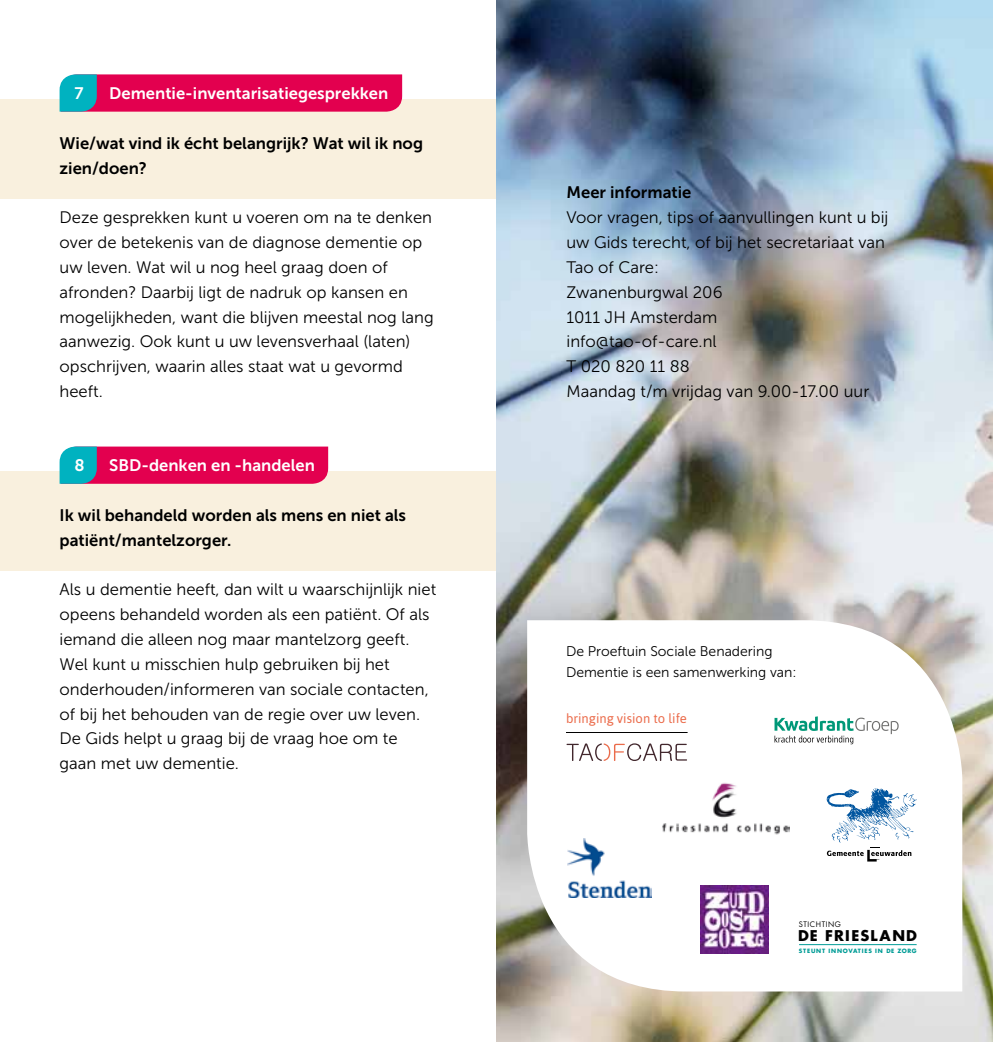
<style>
.page{position:relative;width:993px;height:1042px;background:#fff}
.page>*{position:absolute;margin:0;border:0;box-sizing:border-box;transform-origin:0 0}
.t1{font:16.62px/24.8px "Museo Sans 300";color:#000}
.t2{font:16.62px/24.8px "Museo Sans 700";color:#000}
.t3{font:16.62px "Museo Sans 700";color:#fff}
.t4{font:700 14.35px "Futura LT";letter-spacing:.08em;color:#000}
.t5{font:14px/21px "Museo Sans 300";color:#000}
.t6{font:12.95px "Asap";color:#eb6b4a}
.t7{font:7.35px "Futura LT";letter-spacing:.08em;color:#000}
.t8{font:700 5.77px "Futura LT";letter-spacing:.14em;color:#009c96}
</style>
<div class="page">
<div style="left:0;top:471px;width:501px;height:99px;background:#f9f0de"></div>
<div style="left:0;top:99px;width:501px;height:99px;background:#f9f0de"></div>
<svg style="left:60px;top:74px;width:342px;height:38px;background:#cc185e"></svg>
<svg style="left:60px;top:446px;width:268px;height:38px;background:#c61d62"></svg>
<img style="left:496px;top:0;width:496px;height:1042px">
<svg style="left:527px;top:620px;width:434px;height:371px"></svg>
<svg style="left:566px;top:743px;width:120px;height:18px"></svg>
<hr style="left:566px;top:732px;width:121px;height:1px;background:#000">
<svg style="left:826px;top:788px;width:90px;height:73px"></svg>
<hr style="left:798px;top:944px;width:118px;height:1px;background:#009c96">
<img style="left:567px;top:839px;width:84px;height:59px">
<img style="left:661px;top:777px;width:127px;height:66px">
<img style="left:700px;top:886px;width:68px;height:67px">
<svg style="left:774px;top:716px;width:124px;height:28px"></svg>
<p class="t3" style="left:74px;top:84px;width:11px">7</p>
<p class="t3" style="left:109px;top:84px;width:280px">Dementie-inventarisatiegesprekken</p>
<p class="t2" style="left:60px;top:131px;width:365px">Wie/wat vind ik écht belangrijk? Wat wil ik nog zien/doen?</p>
<p class="t1" style="left:60px;top:205px;width:375px">Deze gesprekken kunt u voeren om na te denken over de betekenis van de diagnose dementie op uw leven. Wat wil u nog heel graag doen of afronden? Daarbij ligt de nadruk op kansen en mogelijkheden, want die blijven meestal nog lang aanwezig. Ook kunt u uw levensverhaal (laten) opschrijven, waarin alles staat wat u gevormd heeft.</p>
<p class="t3" style="left:74px;top:456px;width:12px">8</p>
<p class="t3" style="left:109px;top:456px;width:207px">SBD-denken en -handelen</p>
<p class="t2" style="left:60px;top:503px;width:348px">Ik wil behandeld worden als mens en niet als patiënt/mantelzorger.</p>
<p class="t1" style="left:60px;top:577px;width:378px">Als u dementie heeft, dan wilt u waarschijnlijk niet opeens behandeld worden als een patiënt. Of als iemand die alleen nog maar mantelzorg geeft.<br>Wel kunt u misschien hulp gebruiken bij het onderhouden/informeren van sociale contacten, of bij het behouden van de regie over uw leven.<br>De Gids helpt u graag bij de vraag hoe om te gaan met uw dementie.</p>
<p class="t2" style="left:566px;top:180px;width:126px">Meer informatie</p>
<p class="t1" style="left:566px;top:205px;width:323px">Voor vragen, tips of aanvullingen kunt u bij uw Gids terecht, of bij het secretariaat van<br>Tao of Care:<br>Zwanenburgwal 206<br>1011 JH Amsterdam<br>info@tao-of-care.nl<br>T 020 820 11 88<br>Maandag t/m vrijdag van 9.00-17.00 uur</p>
<p class="t5" style="left:566px;top:640px;width:232px">De Proeftuin Sociale Benadering<br>Dementie is een samenwerking van:</p>
<p class="t6" style="left:566px;top:711px;width:122px">bringing vision to life</p>
<p class="t7" style="left:798px;top:920px;width:44px">STICHTING</p>
<p class="t4" style="left:797px;top:926px;width:120px">DE FRIESLAND</p>
<p class="t8" style="left:798px;top:946px;width:119px">STEUNT INNOVATIES IN DE ZORG</p>
</div>
